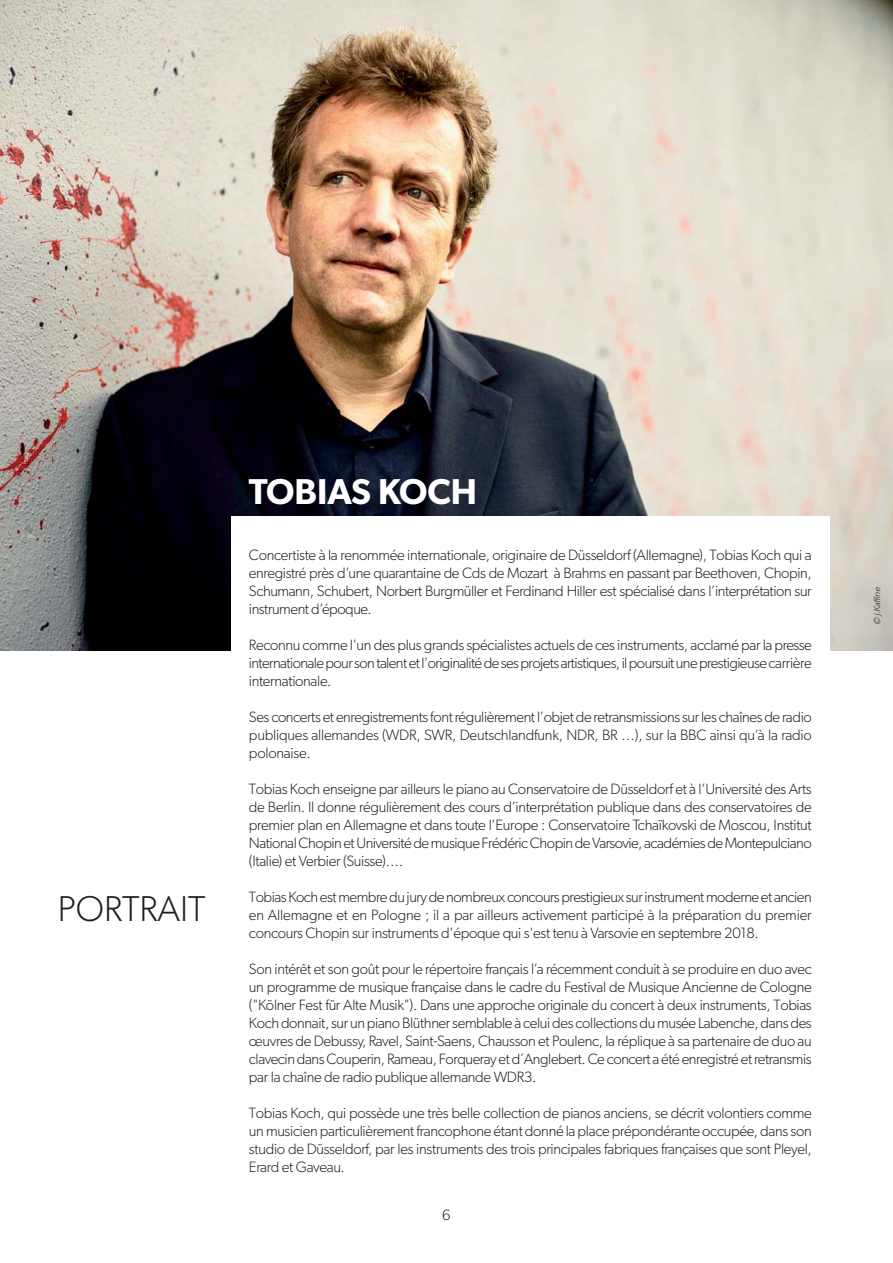
<style>
.page{position:relative;width:893px;height:1263px;background:#fff}
.page>*{position:absolute;margin:0;border:0;box-sizing:border-box;transform-origin:0 0}
.t1{font:600 36px "Gibson";color:#fff}
.t2{font:300 36px "Gibson";color:#231f20}
.t3{font:300 15px/18px "Gibson";letter-spacing:-.02em;color:#231f20;text-align:justify}
.t4{font:italic 300 9px "Gibson";color:#231f20}
</style>
<div class="page">
<img style="left:0;top:0;width:893px;height:650px">
<div style="left:231px;top:517px;width:599px;height:561px;background:#fff"></div>
<h1 class="t2" style="left:58px;top:896px;width:149px">PORTRAIT</h1>
<h1 class="t1" style="left:249px;top:479px;width:230px">TOBIAS KOCH</h1>
<p class="t3" style="left:249px;top:547px;width:564px">Concertiste à la renommée internationale, originaire de Düsseldorf (Allemagne), Tobias Koch qui a enregistré près d’une quarantaine de Cds de Mozart à Brahms en passant par Beethoven, Chopin, Schumann, Schubert, Norbert Burgmüller et Ferdinand Hiller est spécialisé dans l’interprétation sur instrument d’époque.</p>
<p class="t3" style="left:249px;top:637px;width:564px">Reconnu comme l'un des plus grands spécialistes actuels de ces instruments, acclamé par la presse internationale pour son talent et l’originalité de ses projets artistiques, il poursuit une prestigieusecarrière internationale.</p>
<p class="t3" style="left:249px;top:709px;width:564px">Ses concerts et enregistrements font régulièrement l’objet de retransmissions sur les chaînes de radio publiques allemandes (WDR, SWR, Deutschlandfunk, NDR, BR …), sur la BBC ainsi qu’à la radio polonaise.</p>
<p class="t3" style="left:249px;top:781px;width:564px">Tobias Koch enseigne par ailleurs le piano au Conservatoire de Düsseldorf et à l’Université des Arts de Berlin. Il donne régulièrement des cours d’interprétation publique dans des conservatoires de premier plan en Allemagne et dans toute l’Europe : Conservatoire Tchaïkovski de Moscou, Institut National Chopin et Université de musique Frédéric Chopin de Varsovie, académies de Montepulciano (Italie) et Verbier (Suisse)….</p>
<p class="t3" style="left:249px;top:889px;width:564px">Tobias Koch est membre du jury de nombreux concours prestigieux sur instrument moderne et ancien en Allemagne et en Pologne ; il a par ailleurs activement participé à la préparation du premier concours Chopin sur instruments d'époque qui s'est tenu à Varsovie en septembre 2018.</p>
<p class="t3" style="left:249px;top:961px;width:564px">Son intérêt et son goût pour le répertoire français l’a récemment conduit à se produire en duo avec un programme de musique française dans le cadre du Festival de Musique Ancienne de Cologne ("Kölner Fest für Alte Musik"). Dans une approche originale du concert à deux instruments, Tobias Koch donnait, sur un piano Blüthner semblable à celui des collections du musée Labenche, dans des œuvres de Debussy, Ravel, Saint-Saens, Chausson et Poulenc, la réplique à sa partenaire de duo au clavecin dans Couperin, Rameau, Forqueray et d´Anglebert. Ce concert a été enregistré et retransmis par la chaîne de radio publique allemande WDR3.</p>
<p class="t3" style="left:249px;top:1105px;width:564px">Tobias Koch, qui possède une très belle collection de pianos anciens, se décrit volontiers comme un musicien particulièrement francophone étant donné la place prépondérante occupée, dans son studio de Düsseldorf, par les instruments des trois principales fabriques françaises que sont Pleyel, Erard et Gaveau.</p>
<p class="t3" style="left:442px;top:1207px;width:10px">6</p>
<p class="t4" style="left:874px;top:625px;width:41px;rotate:-90deg">© J .Kaffine</p>
</div>
